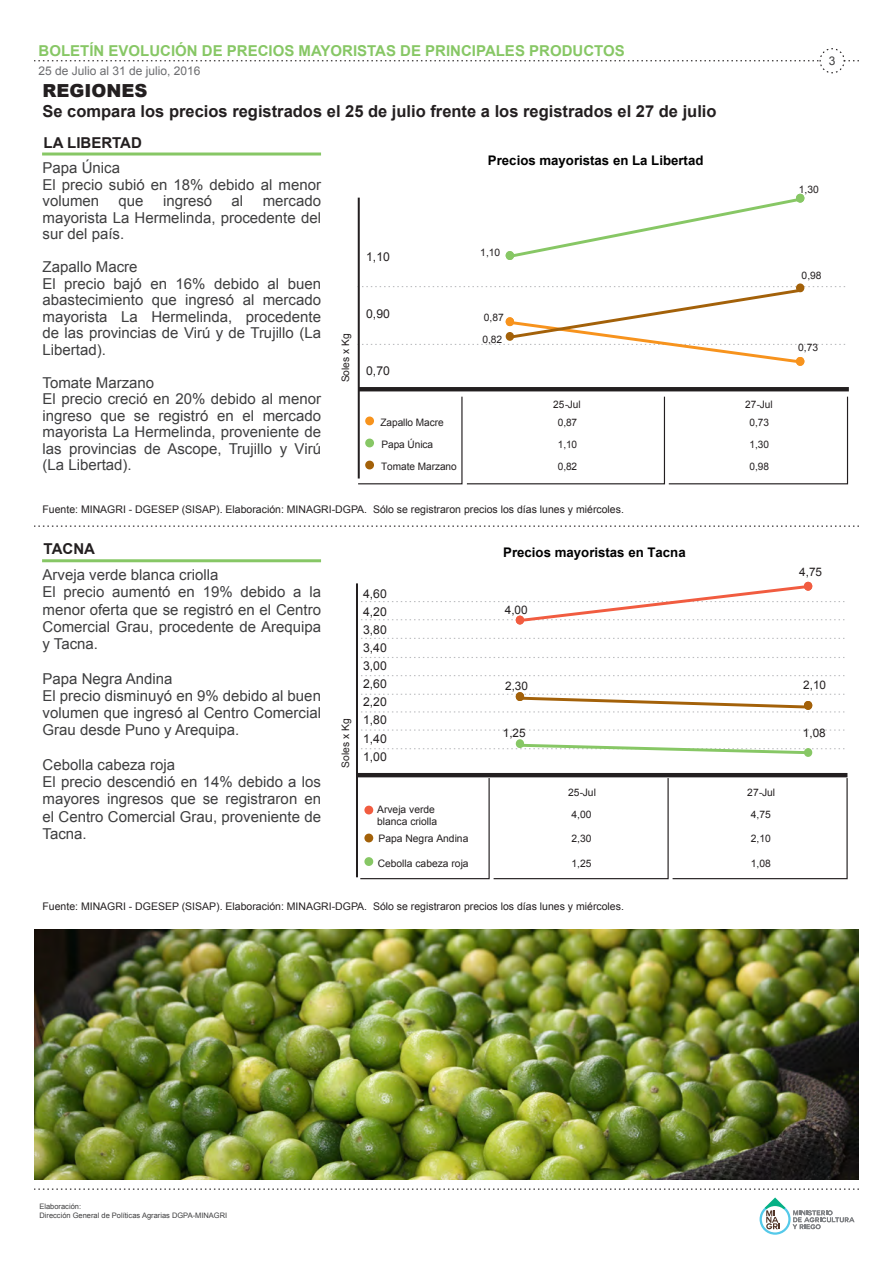
<style>
.page{position:relative;width:893px;height:1263px;background:#fff}
.page>*{position:absolute;margin:0;border:0;box-sizing:border-box;transform-origin:0 0}
.t1{font:900 18px "Arial";color:#231f20}
.t2{font:700 16.5px "Arial";color:#231f20}
.t3{font:15px/16.5px "Arial";color:#3e3e3f;text-align:justify}
.t4{font:700 15px "Arial";color:#87c765}
.t5{font:700 15px "Arial";color:#231f20}
.t6{font:700 13.2px "Arial";color:#000001}
.t7{font:12.15px "Arial";color:#231f20}
.t8{font:12px "Arial";color:#6c6d70}
.t9{font:12px "Arial";color:#3e3e3f}
.t10{font:11.7px "Arial";color:#231f20}
.t11{font:10.5px "Arial";color:#231f20}
.t12{font:10.35px/11.7px "Arial";color:#231f20}
.t13{font:7.5px/9px "Arial";color:#3e3e3f}
</style>
<div class="page">
<svg style="left:34px;top:1188px;width:825px;height:2px"></svg>
<svg style="left:759px;top:1204px;width:32px;height:31px"></svg>
<div style="left:762px;top:1206px;width:26px;height:26px;background:#fff;border-radius:50%"></div>
<svg style="left:765px;top:1197px;width:20px;height:32px"></svg>
<svg style="left:793px;top:1210px;width:61px;height:19px"></svg>
<svg style="left:34px;top:48px;width:825px;height:26px"></svg>
<img style="left:34px;top:929px;width:825px;height:250px">
<svg style="left:34px;top:526px;width:825px;height:1px"></svg>
<hr style="left:42px;top:152px;width:279px;height:3px;background:#87c765">
<hr style="left:42px;top:559px;width:279px;height:3px;background:#87c765">
<hr style="left:358px;top:198px;width:2px;height:280px;background:#231f20">
<hr style="left:358px;top:387px;width:491px;height:4px;background:#231f20">
<div style="left:796px;top:357px;width:8px;height:9px;border:3px solid #f7931d;border-radius:50%"></div>
<div style="left:506px;top:251px;width:8px;height:9px;border:3px solid #87c765;border-radius:50%"></div>
<svg style="left:507px;top:195px;width:298px;height:65px"></svg>
<div style="left:796px;top:194px;width:8px;height:9px;border:3px solid #87c765;border-radius:50%"></div>
<svg style="left:359px;top:285px;width:487px;height:80px"></svg>
<div style="left:796px;top:283px;width:8px;height:9px;border:3px solid #a36109;border-radius:50%"></div>
<svg style="left:357px;top:395px;width:492px;height:90px"></svg>
<div style="left:365px;top:461px;width:9px;height:8px;border:3px solid #a36109;border-radius:50%"></div>
<svg style="left:361px;top:638px;width:484px;height:1px"></svg>
<svg style="left:361px;top:657px;width:484px;height:1px"></svg>
<svg style="left:361px;top:675px;width:484px;height:1px"></svg>
<svg style="left:361px;top:729px;width:484px;height:2px"></svg>
<hr style="left:356px;top:583px;width:2px;height:294px;background:#231f20">
<hr style="left:356px;top:773px;width:491px;height:4px;background:#231f20">
<div style="left:516px;top:616px;width:8px;height:8px;border:3px solid #f15c40;border-radius:50%"></div>
<svg style="left:356px;top:583px;width:489px;height:40px"></svg>
<div style="left:804px;top:582px;width:8px;height:9px;border:3px solid #f15c40;border-radius:50%"></div>
<div style="left:516px;top:692px;width:8px;height:9px;border:3px solid #a36109;border-radius:50%"></div>
<svg style="left:361px;top:694px;width:484px;height:18px"></svg>
<div style="left:804px;top:701px;width:8px;height:9px;border:3px solid #a36109;border-radius:50%"></div>
<div style="left:516px;top:739px;width:8px;height:9px;border:3px solid #87c765;border-radius:50%"></div>
<svg style="left:361px;top:741px;width:484px;height:15px"></svg>
<div style="left:804px;top:748px;width:8px;height:9px;border:3px solid #87c765;border-radius:50%"></div>
<svg style="left:359px;top:777px;width:489px;height:103px"></svg>
<div style="left:364px;top:857px;width:9px;height:9px;border:3px solid #87c765;border-radius:50%"></div>
<p class="t4" style="left:39px;top:40px;width:588px">BOLETÍN EVOLUCIÓN DE PRECIOS MAYORISTAS DE PRINCIPALES PRODUCTOS</p>
<p class="t1" style="left:43px;top:78px;width:106px">REGIONES</p>
<p class="t2" style="left:43px;top:100px;width:676px">Se compara los precios registrados el 25 de julio frente a los registrados el 27 de julio</p>
<p class="t3" style="left:43px;top:160px;width:79px">Papa Única</p>
<p class="t3" style="left:43px;top:176px;width:280px">El precio subió en 18% debido al menor volumen</p>
<p class="t8" style="left:39px;top:62px;width:164px">25 de Julio al 31 de julio, 2016</p>
<p class="t5" style="left:44px;top:132px;width:100px">LA LIBERTAD</p>
<p class="t6" style="left:488px;top:152px;width:217px">Precios mayoristas en La Libertad</p>
<p class="t3" style="left:119px;top:193px;width:27px">que</p>
<p class="t3" style="left:163px;top:193px;width:51px">ingresó</p>
<p class="t3" style="left:232px;top:193px;width:13px">al</p>
<p class="t3" style="left:43px;top:193px;width:280px;text-indent:220px">mercado mayorista La Hermelinda, procedente del sur del país.</p>
<p class="t3" style="left:43px;top:259px;width:97px">Zapallo Macre</p>
<p class="t3" style="left:43px;top:275px;width:280px">El precio bajó en 16% debido al buen abastecimiento que ingresó al mercado mayorista La Hermelinda, procedente de las provincias de Virú y de Trujillo (La Libertad).</p>
<p class="t3" style="left:43px;top:374px;width:113px">Tomate Marzano</p>
<p class="t3" style="left:43px;top:391px;width:280px">El precio creció en 20% debido al menor ingreso que se registró en el mercado mayorista La Hermelinda, proveniente de las provincias de Ascope, Trujillo y Virú (La Libertad).</p>
<p class="t12" style="left:480px;top:247px;width:22px">1,10</p>
<p class="t7" style="left:366px;top:248px;width:25px">1,10</p>
<p class="t7" style="left:366px;top:306px;width:25px">0,90</p>
<p class="t12" style="left:484px;top:311px;width:22px">0,87</p>
<p class="t12" style="left:340px;top:382px;width:51px;rotate:-90deg">Soles x Kg</p>
<p class="t12" style="left:482px;top:334px;width:22px">0,82</p>
<p class="t7" style="left:366px;top:363px;width:25px">0,70</p>
<p class="t12" style="left:553px;top:399px;width:29px">25-Jul</p>
<p class="t12" style="left:745px;top:399px;width:29px">27-Jul</p>
<p class="t12" style="left:380px;top:417px;width:65px">Zapallo Macre</p>
<p class="t12" style="left:558px;top:417px;width:21px">0,87</p>
<p class="t12" style="left:750px;top:417px;width:21px">0,73</p>
<p class="t12" style="left:381px;top:438px;width:53px">Papa Única</p>
<p class="t12" style="left:558px;top:439px;width:21px">1,10</p>
<p class="t12" style="left:750px;top:439px;width:21px">1,30</p>
<p class="t12" style="left:381px;top:460px;width:77px">Tomate Marzano</p>
<p class="t12" style="left:558px;top:461px;width:21px">0,82</p>
<p class="t12" style="left:750px;top:461px;width:21px">0,98</p>
<p class="t11" style="left:43px;top:502px;width:583px">Fuente: MINAGRI - DGESEP (SISAP). Elaboración: MINAGRI-DGPA. Sólo se registraron precios los días lunes y miércoles.</p>
<p class="t5" style="left:44px;top:539px;width:53px">TACNA</p>
<p class="t6" style="left:503px;top:544px;width:184px">Precios mayoristas en Tacna</p>
<p class="t9" style="left:829px;top:53px;width:8px">3</p>
<p class="t12" style="left:799px;top:183px;width:22px">1,30</p>
<p class="t12" style="left:802px;top:270px;width:22px">0,98</p>
<p class="t12" style="left:798px;top:342px;width:22px">0,73</p>
<p class="t3" style="left:43px;top:567px;width:177px">Arveja verde blanca criolla</p>
<p class="t3" style="left:43px;top:584px;width:280px;line-height:17.2px">El precio aumentó en 19% debido a la menor oferta que se registró en el Centro Comercial Grau, procedente de Arequipa y Tacna.</p>
<p class="t3" style="left:43px;top:670px;width:132px">Papa Negra Andina</p>
<p class="t3" style="left:43px;top:687px;width:280px;line-height:17.2px">El precio disminuyó en 9% debido al buen volumen que ingresó al Centro Comercial Grau desde Puno y Arequipa.</p>
<p class="t3" style="left:43px;top:756px;width:134px">Cebolla cabeza roja</p>
<p class="t3" style="left:43px;top:773px;width:280px;line-height:17.2px">El precio descendió en 14% debido a los mayores ingresos que se registraron en el Centro Comercial Grau, proveniente de Tacna.</p>
<p class="t12" style="left:340px;top:768px;width:51px;rotate:-90deg">Soles x Kg</p>
<p class="t7" style="left:363px;top:585px;width:25px">4,60</p>
<p class="t7" style="left:363px;top:603px;width:25px">4,20</p>
<p class="t7" style="left:363px;top:621px;width:25px">3,80</p>
<p class="t7" style="left:363px;top:640px;width:25px">3,40</p>
<p class="t7" style="left:363px;top:658px;width:25px">3,00</p>
<p class="t7" style="left:363px;top:676px;width:25px">2,60</p>
<p class="t7" style="left:363px;top:694px;width:25px">2,20</p>
<p class="t7" style="left:363px;top:712px;width:25px">1,80</p>
<p class="t7" style="left:363px;top:730px;width:25px">1,40</p>
<p class="t7" style="left:363px;top:748px;width:25px">1,00</p>
<p class="t10" style="left:505px;top:603px;width:24px">4,00</p>
<p class="t10" style="left:799px;top:564px;width:24px">4,75</p>
<p class="t10" style="left:505px;top:679px;width:24px">2,30</p>
<p class="t10" style="left:803px;top:677px;width:24px">2,10</p>
<p class="t10" style="left:503px;top:725px;width:24px">1,25</p>
<p class="t10" style="left:803px;top:725px;width:24px">1,08</p>
<p class="t12" style="left:568px;top:787px;width:29px">25-Jul</p>
<p class="t12" style="left:747px;top:787px;width:29px">27-Jul</p>
<p class="t12" style="left:377px;top:803px;width:62px">Arveja verde blanca criolla</p>
<p class="t12" style="left:572px;top:808px;width:22px">4,00</p>
<p class="t12" style="left:751px;top:808px;width:22px">4,75</p>
<p class="t12" style="left:379px;top:832px;width:91px">Papa Negra Andina</p>
<p class="t12" style="left:572px;top:833px;width:22px">2,30</p>
<p class="t12" style="left:751px;top:833px;width:22px">2,10</p>
<p class="t12" style="left:378px;top:857px;width:93px">Cebolla cabeza roja</p>
<p class="t12" style="left:572px;top:858px;width:22px">1,25</p>
<p class="t12" style="left:751px;top:858px;width:22px">1,08</p>
<p class="t11" style="left:43px;top:900px;width:583px">Fuente: MINAGRI - DGESEP (SISAP). Elaboración: MINAGRI-DGPA. Sólo se registraron precios los días lunes y miércoles.</p>
<p class="t13" style="left:39px;top:1202px;width:189px">Elaboración:<br>Dirección General de Políticas Agrarias DGPA-MINAGRI</p>
</div>
